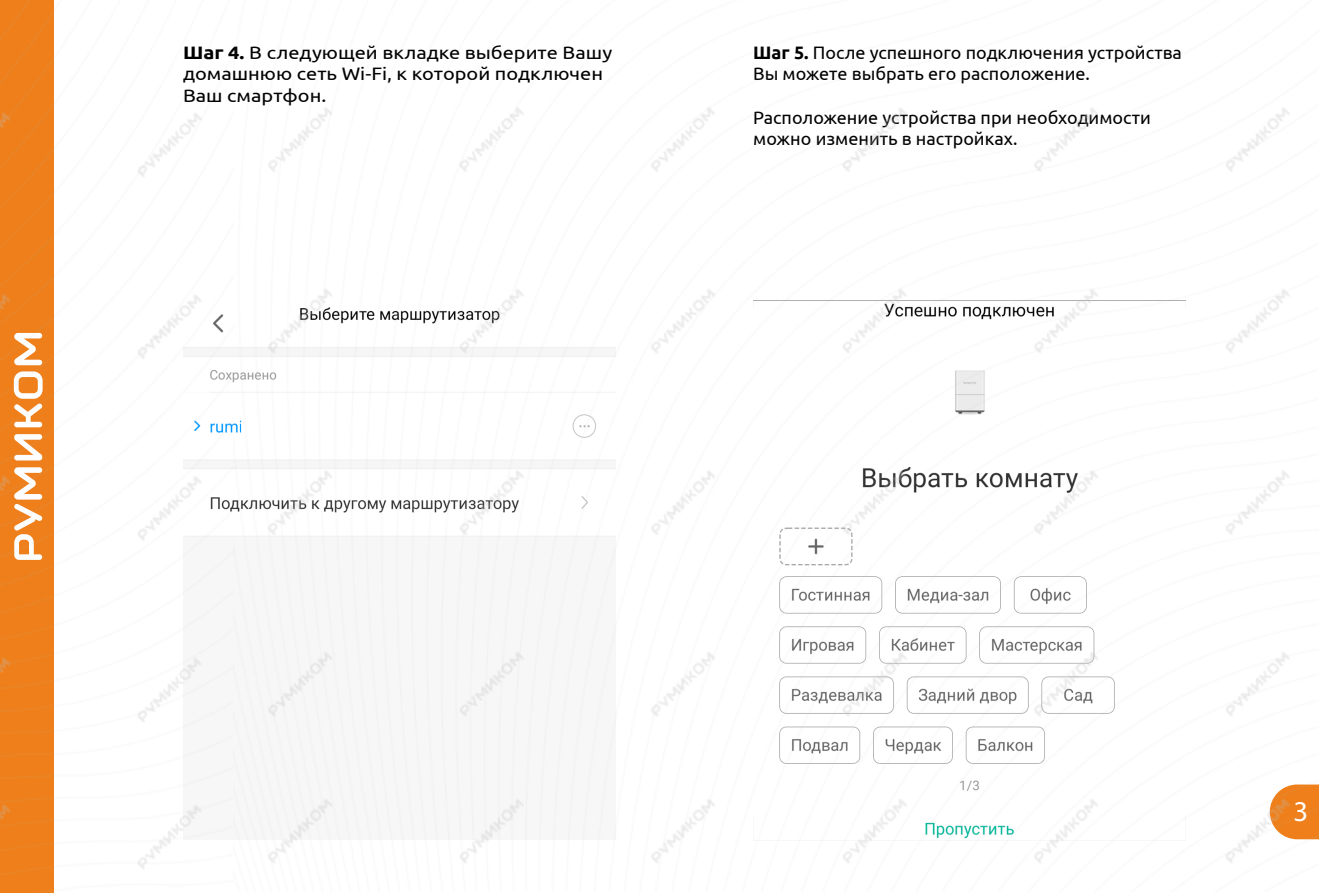
<style>
.page{position:relative;width:1319px;height:893px;background:#fff}
.page>*{position:absolute;margin:0;border:0;box-sizing:border-box;transform-origin:0 0}
.t1{font:28.8px "Myriad Pro";color:#fff}
.t2{font:18px/21.6px "Ubuntu";color:#000}
.t3{font:18px/21.6px "Ubuntu";color:#000;scale:1.11 1}
.s1{font-weight:700}
</style>
<div class="page">
<img style="left:0;top:0;width:1318px;height:893px">
<p class="t3" style="left:183px;top:41px;width:388px"><span class="s1">Шаг 4.</span> В следующей вкладке выберите Вашу домашнюю сеть Wi-Fi, к которой подключен<br>Ваш смартфон.</p>
<p class="t2" style="left:753px;top:41px;width:430px"><span class="s1">Шаг 5.</span> После успешного подключения устройства<br>Вы можете выбрать его расположение.</p>
<p class="t2" style="left:753px;top:106px;width:399px">Расположение устройства при необходимости можно изменить в настройках.</p>
<h1 class="t1" style="left:1293px;top:793px;width:16px">3</h1>
</div>
